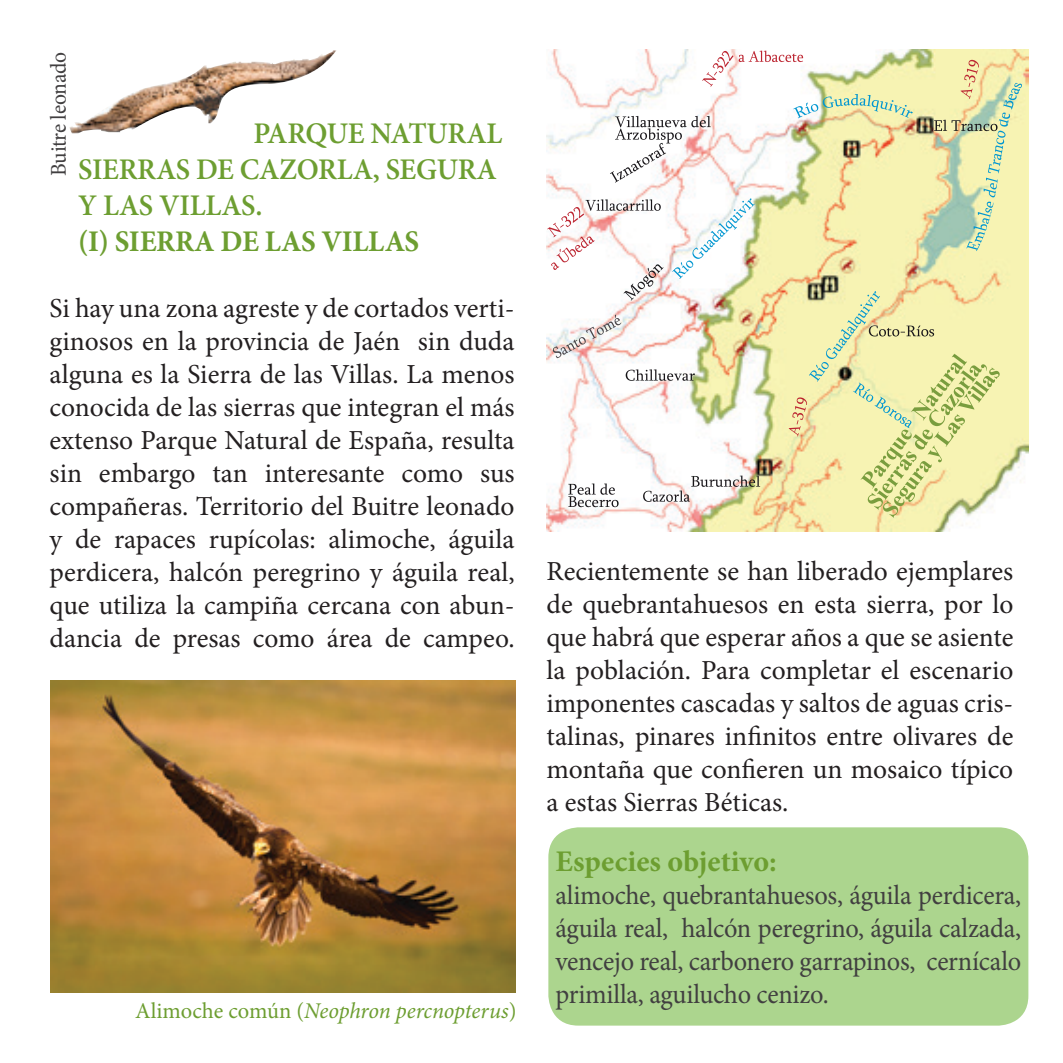
<style>
.page{position:relative;width:1063px;height:1063px;background:#fff}
.page>*{position:absolute;margin:0;border:0;box-sizing:border-box;transform-origin:0 0}
.t1{font:600 30px/36px "Minion Pro";letter-spacing:-.01em;color:#6d9e31}
.t2{font:700 30px "Minion Pro";letter-spacing:-.005em;color:#6d9e31}
.t3{font:27.5px/33px "Minion Pro";color:#231f20;text-align:justify}
.t4{font:27.5px/33px "Minion Pro";letter-spacing:-.01em;color:#413f40;text-align:justify;scale:.96 1}
.t5{font:italic 22.5px "Minion Pro";letter-spacing:-.01em;color:#6d9e31}
.t6{font:22.5px "Minion Pro";letter-spacing:-.01em;color:#413f40;scale:.96 1}
.s1{font-style:normal}
</style>
<div class="page">
<img style="left:69px;top:50px;width:268px;height:83px">
<img style="left:546px;top:50px;width:482px;height:481px">
<img style="left:874px;top:437px;width:32px;height:40px">
<img style="left:901px;top:395px;width:37px;height:45px">
<img style="left:931px;top:354px;width:36px;height:43px">
<img style="left:882px;top:459px;width:30px;height:34px">
<img style="left:906px;top:430px;width:27px;height:32px">
<img style="left:941px;top:370px;width:35px;height:45px">
<img style="left:970px;top:364px;width:17px;height:4px">
<img style="left:894px;top:468px;width:30px;height:38px">
<img style="left:920px;top:446px;width:22px;height:26px">
<img style="left:934px;top:414px;width:31px;height:33px">
<img style="left:968px;top:368px;width:32px;height:35px">
<img style="left:615px;top:116px;width:96px;height:11px">
<img style="left:643px;top:264px;width:21px;height:23px">
<img style="left:691px;top:475px;width:69px;height:12px">
<img style="left:626px;top:369px;width:32px;height:12px">
<img style="left:934px;top:120px;width:64px;height:11px">
<img style="left:568px;top:483px;width:47px;height:12px">
<img style="left:869px;top:325px;width:52px;height:11px">
<img style="left:642px;top:143px;width:24px;height:22px">
<img style="left:702px;top:51px;width:32px;height:30px">
<img style="left:547px;top:207px;width:37px;height:30px">
<img style="left:565px;top:236px;width:30px;height:21px">
<img style="left:586px;top:314px;width:35px;height:25px">
<img style="left:961px;top:60px;width:18px;height:39px">
<img style="left:789px;top:397px;width:18px;height:39px">
<img style="left:643px;top:490px;width:47px;height:12px">
<img style="left:586px;top:199px;width:75px;height:12px">
<img style="left:749px;top:51px;width:54px;height:11px">
<img style="left:823px;top:94px;width:48px;height:14px">
<img style="left:853px;top:383px;width:33px;height:26px">
<img style="left:1003px;top:83px;width:19px;height:24px">
<img style="left:733px;top:198px;width:22px;height:22px">
<img style="left:860px;top:291px;width:20px;height:24px">
<img style="left:51px;top:680px;width:464px;height:312px">
<div style="left:548px;top:827px;width:480px;height:199px;background:#acd58e;border-radius:30px"></div>
<p class="t6" style="left:44px;top:176px;width:131px;rotate:-90deg">Buitre leonado</p>
<p class="t1" style="left:78px;top:116px;width:426px;text-indent:175px">PARQUE NATURAL<br>SIERRAS DE CAZORLA, SEGURA<br>Y LAS VILLAS.</p>
<p class="t2" style="left:78px;top:221px;width:342px">(I) SIERRA DE LAS VILLAS</p>
<p class="t3" style="left:50px;top:292px;width:467px">Si hay una zona agreste y de cortados verti&shy;ginosos en la provincia de Jaén sin duda alguna es la Sierra de las Villas. La menos conocida de las sierras que integran el más extenso Parque Natural de España, resulta sin embargo tan interesante como sus compañeras. Territorio del Buitre leonado y de rapaces rupícolas: alimoche, águila perdicera, halcón peregrino y águila real, que utiliza la campiña cercana con abun&shy;dancia de presas como área de campeo.</p>
<p class="t5" style="left:135px;top:995px;width:383px"><span class="s1">Alimoche común (</span>Neophron percnopterus<span class="s1">)</span></p>
<p class="t3" style="left:547px;top:555px;width:468px">Recientemente se han liberado ejemplares de quebrantahuesos en esta sierra, por lo que habrá que esperar años a que se asiente la población. Para completar el escenario imponentes cascadas y saltos de aguas cris&shy;talinas, pinares infinitos entre olivares de montaña que confieren un mosaico típico a estas Sierras Béticas.</p>
<p class="t2" style="left:555px;top:841px;width:223px">Especies objetivo:</p>
<p class="t4" style="left:555px;top:879px;width:487px">alimoche, quebrantahuesos, águila perdicera, águila real, halcón peregrino, águila calzada, vencejo real, carbonero garrapinos, cernícalo primilla, aguilucho cenizo.</p>
</div>
